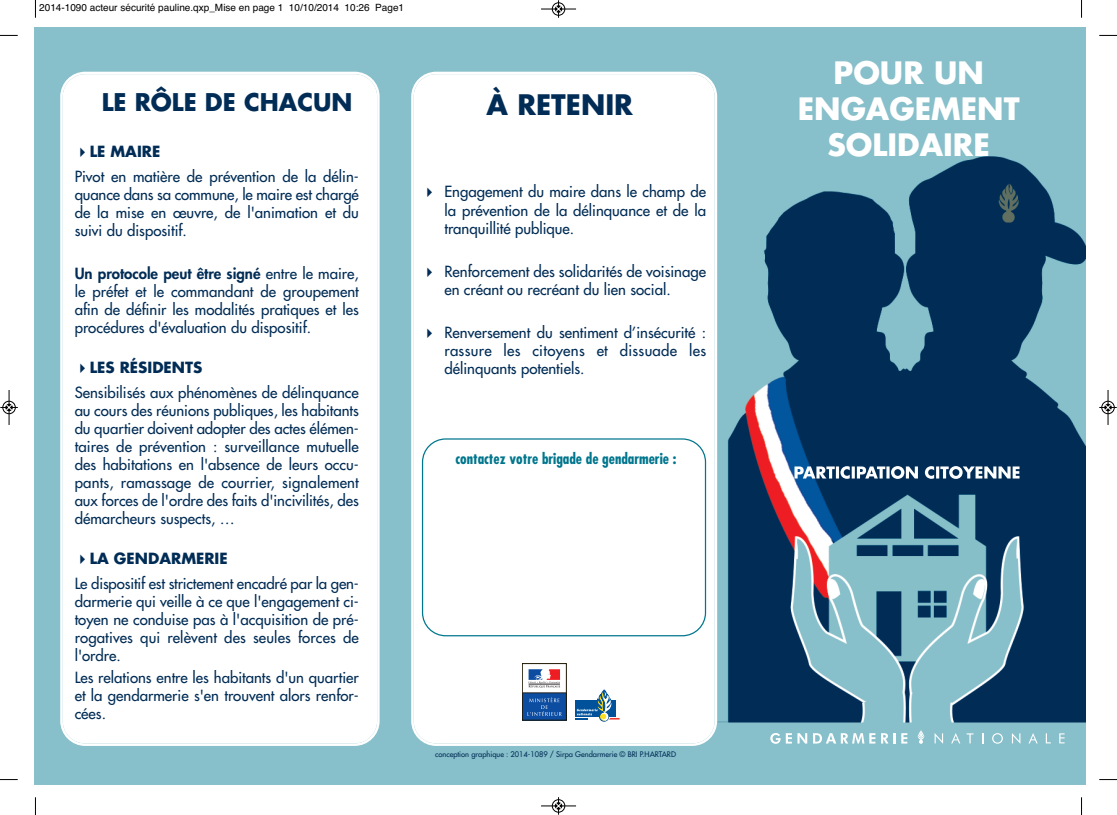
<style>
.page{position:relative;width:1117px;height:815px;background:#fff}
.page>*{position:absolute;margin:0;border:0;box-sizing:border-box;transform-origin:0 0}
.t1{font:700 30px/36px "Futura Std";color:#fff;text-align:center}
.t2{font:700 27.5px "Futura Std";color:#002c55}
.t3{font:700 23.75px "Futura Std";color:#002c55}
.t4{font:500 15px/18px "Futura Std";color:#002c55;text-align:justify}
.t5{font:700 condensed 15px "Futura Std";color:#00768d}
.t6{font:10px "Helvetica";color:#000}
.t7{font:500 7.5px "Futura Std";color:#002c55}
.s1{font-weight:700}
.s2{font-weight:800}
</style>
<div class="page">
<img style="left:34px;top:28px;width:1051px;height:757px">
<img style="left:794px;top:466px;width:225px;height:13px">
<svg style="left:411px;top:72px;width:306px;height:674px"></svg>
<svg style="left:60px;top:72px;width:319px;height:674px"></svg>
<svg style="left:575px;top:690px;width:44px;height:31px"></svg>
<div style="left:522px;top:664px;width:44px;height:29px;background:#fff"></div>
<svg style="left:528px;top:669px;width:32px;height:19px"></svg>
<div style="left:522px;top:693px;width:44px;height:27px;background:#0d4da1"></div>
<div style="left:522px;top:663px;width:44px;height:57px;border:1px solid #1e1500"></div>
<hr style="left:522px;top:693px;width:44px;height:1px;background:#231f20">
<svg style="left:527px;top:697px;width:34px;height:19px"></svg>
<svg style="left:422px;top:438px;width:284px;height:198px"></svg>
<svg style="left:770px;top:733px;width:21px;height:11px"></svg>
<svg style="left:797px;top:733px;width:98px;height:11px"></svg>
<svg style="left:901px;top:733px;width:6px;height:11px"></svg>
<svg style="left:934px;top:733px;width:8px;height:11px"></svg>
<svg style="left:950px;top:733px;width:10px;height:10px"></svg>
<svg style="left:966px;top:733px;width:7px;height:10px"></svg>
<svg style="left:991px;top:733px;width:11px;height:11px"></svg>
<svg style="left:1011px;top:733px;width:9px;height:11px"></svg>
<svg style="left:1028px;top:733px;width:9px;height:10px"></svg>
<svg style="left:1045px;top:733px;width:5px;height:10px"></svg>
<svg style="left:1058px;top:733px;width:6px;height:10px"></svg>
<svg style="left:917px;top:730px;width:7px;height:14px"></svg>
<svg style="left:35px;top:0;width:1px;height:18px"></svg>
<svg style="left:0;top:35px;width:18px;height:1px"></svg>
<svg style="left:1099px;top:35px;width:17px;height:1px"></svg>
<svg style="left:35px;top:797px;width:1px;height:18px"></svg>
<svg style="left:0;top:779px;width:18px;height:1px"></svg>
<svg style="left:1099px;top:779px;width:17px;height:1px"></svg>
<div style="left:551px;top:2px;width:14px;height:14px;border:1px solid #fff;border-radius:50%"></div>
<hr style="left:541px;top:9px;width:35px;height:1px;background:#000">
<div style="left:552px;top:3px;width:13px;height:12px;border:1px solid #000;border-radius:50%"></div>
<svg style="left:555px;top:0;width:6px;height:18px"></svg>
<div style="left:551px;top:799px;width:14px;height:14px;border:1px solid #fff;border-radius:50%"></div>
<hr style="left:541px;top:806px;width:35px;height:1px;background:#000">
<div style="left:552px;top:799px;width:13px;height:13px;border:1px solid #000;border-radius:50%"></div>
<svg style="left:555px;top:797px;width:6px;height:18px"></svg>
<div style="left:2px;top:401px;width:14px;height:13px;border:1px solid #fff;border-radius:50%"></div>
<hr style="left:9px;top:390px;width:1px;height:35px;background:#000">
<div style="left:3px;top:401px;width:12px;height:13px;border:1px solid #000;border-radius:50%"></div>
<svg style="left:0;top:404px;width:18px;height:7px"></svg>
<hr style="left:1107px;top:390px;width:1px;height:35px;background:#000">
<div style="left:1101px;top:401px;width:13px;height:13px;border:1px solid #000;border-radius:50%"></div>
<svg style="left:1099px;top:404px;width:17px;height:7px"></svg>
<p class="t6" style="left:39px;top:2px;width:366px">2014-1090 acteur sécurité pauline.qxp_Mise en page 1 10/10/2014 10:26 Page1</p>
<h3 class="t3" style="left:102px;top:91px;width:252px">LE RÔLE DE CHACUN</h3>
<h2 class="t2" style="left:486px;top:92px;width:148px">À RETENIR</h2>
<p class="t4" style="left:75px;top:139px;width:285px;line-height:25.5px">✔<span class="s1">LE MAIRE<br></span>Pivot en matière de prévention de la délin-</p>
<p class="t4" style="left:75px;top:187px;width:286px">quance dans sa commune, le maire est chargé de la mise en œuvre, de l'animation et du suivi du dispositif.</p>
<p class="t4" style="left:75px;top:266px;width:286px"><span class="s2">Un protocole peut être signé</span> entre le maire, le préfet et le commandant de groupement afin de définir les modalités pratiques et les procédures d'évaluation du dispositif.</p>
<p class="t4" style="left:75px;top:356px;width:285px;line-height:25.5px">✔<span class="s1">LES RÉSIDENTS<br></span>Sensibilisés aux phénomènes de délinquance</p>
<p class="t4" style="left:75px;top:403px;width:286px">au cours des réunions publiques, les habitants du quartier doivent adopter des actes élémen&shy;taires de prévention : surveillance mutuelle des habitations en l'absence de leurs occu&shy;pants, ramassage de courrier, signalement aux forces de l'ordre des faits d'incivilités, des démarcheurs suspects, …</p>
<p class="t4" style="left:75px;top:547px;width:285px;line-height:25.5px">✔<span class="s1">LA GENDARMERIE<br></span>Le dispositif est strictement encadré par la gen-</p>
<p class="t4" style="left:75px;top:594px;width:286px">darmerie qui veille à ce que l'engagement ci&shy;toyen ne conduise pas à l'acquisition de pré&shy;rogatives qui relèvent des seules forces de l'ordre.</p>
<p class="t4" style="left:75px;top:669px;width:286px">Les relations entre les habitants d'un quartier et la gendarmerie s'en trouvent alors renfor&shy;cées.</p>
<p class="t4" style="left:444px;top:184px;width:263px;text-indent:-22px">✔ Engagement du maire dans le champ de la prévention de la délinquance et de la tranquillité publique.</p>
<p class="t4" style="left:444px;top:263px;width:263px;line-height:18.4px;text-indent:-23px">✔ Renforcement des solidarités de voisinage en créant ou recréant du lien social.</p>
<p class="t4" style="left:444px;top:324px;width:263px;text-indent:-23px">✔ Renversement du sentiment d’insécurité : rassure les citoyens et dissuade les délinquants potentiels.</p>
<p class="t5" style="left:455px;top:452px;width:222px">contactez votre brigade de gendarmerie :</p>
<p class="t7" style="left:435px;top:751px;width:242px">conception graphique : 2014-1089 / Sirpa Gendarmerie © BRI P.HARTARD</p>
<h1 class="t1" style="left:797px;top:57px;width:223px">POUR UN<br>ENGAGEMENT<br>SOLIDAIRE</h1>
</div>
